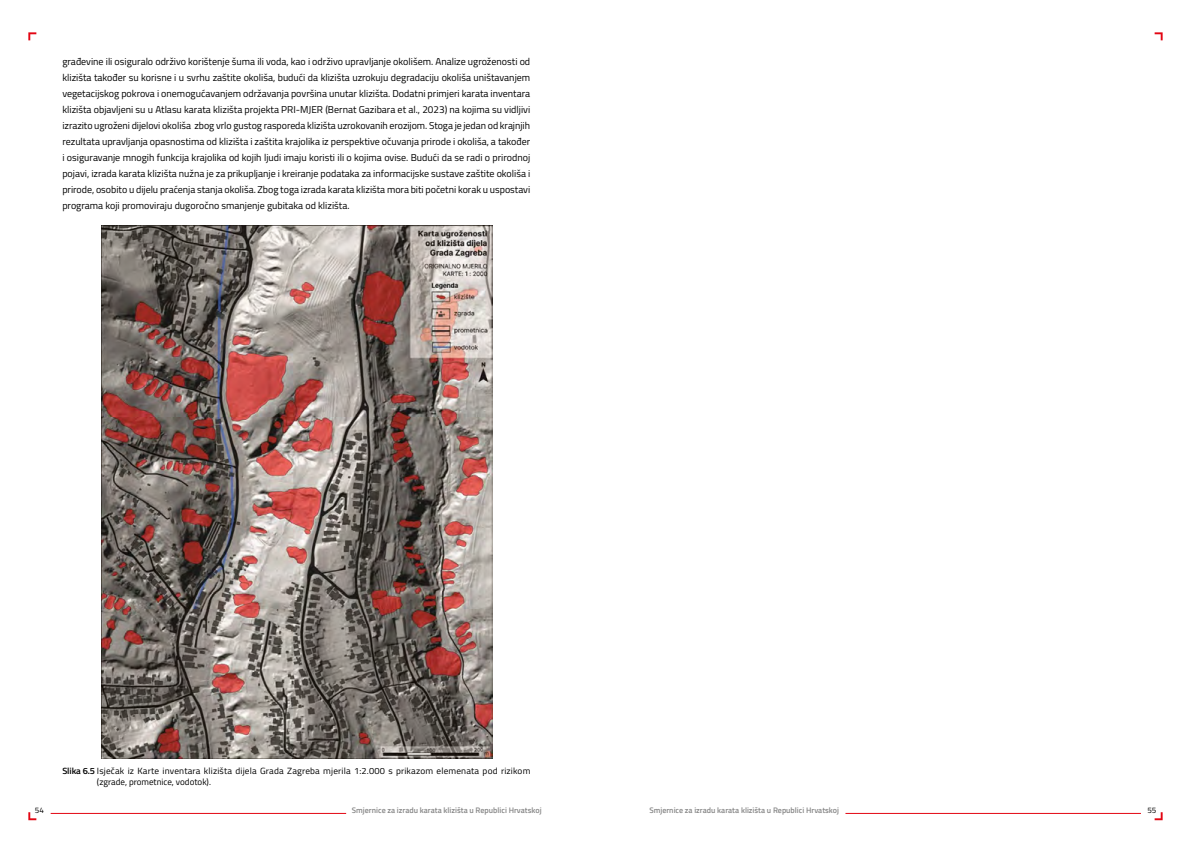
<style>
.page{position:relative;width:1191px;height:842px;background:#fff}
.page>*{position:absolute;margin:0;border:0;box-sizing:border-box;transform-origin:0 0}
.t1{font:10px/16px "Titillium Web";color:#000;text-align:justify}
.t2{font:9px/10.8px "Titillium Web";letter-spacing:.015em;color:#000}
.t3{font:600 8px "Titillium Web";color:#878787}
.t4{font:8px "Titillium Web";color:#000}
.s1{font-weight:600}
</style>
<div class="page">
<hr style="left:845px;top:813px;width:296px;height:1px;background:#e30613">
<hr style="left:51px;top:813px;width:295px;height:1px;background:#e30613">
<svg style="left:1154px;top:812px;width:8px;height:8px"></svg>
<svg style="left:28px;top:812px;width:8px;height:8px"></svg>
<svg style="left:1154px;top:32px;width:8px;height:8px"></svg>
<svg style="left:28px;top:32px;width:8px;height:8px"></svg>
<img style="left:101px;top:225px;width:391px;height:534px">
<p class="t1" style="left:62px;top:53px;width:469px">građevine ili osiguralo održivo korištenje šuma ili voda, kao i održivo upravljanje okolišem. Analize ugroženosti od klizišta također su korisne i u svrhu zaštite okoliša, budući da klizišta uzrokuju degradaciju okoliša uništavanjem vegetacijskog pokrova i onemogućavanjem održavanja površina unutar klizišta. Dodatni primjeri karata inventara klizišta objavljeni su u Atlasu karata klizišta projekta PRI-MJER (Bernat Gazibara et al., 2023) na kojima su vidljivi izrazito ugroženi dijelovi okoliša zbog vrlo gustog rasporeda klizišta uzrokovanih erozijom. Stoga je jedan od krajnjih rezultata upravljanja opasnostima od klizišta i zaštita krajolika iz perspektive očuvanja prirode i okoliša, a također i osiguravanje mnogih funkcija krajolika od kojih ljudi imaju koristi ili o kojima ovise. Budući da se radi o prirodnoj pojavi, izrada karata klizišta nužna je za prikupljanje i kreiranje podataka za informacijske sustave zaštite okoliša i prirode, osobito u dijelu praćenja stanja okoliša. Zbog toga izrada karata klizišta mora biti početni korak u uspostavi programa koji promoviraju dugoročno smanjenje gubitaka od klizišta.</p>
<p class="t2" style="left:97px;top:765px;width:435px;text-indent:-35px"><span class="s1">Slika 6.5</span> Isječak iz Karte inventara klizišta dijela Grada Zagreba mjerila 1:2.000 s prikazom elemenata pod rizikom (zgrade, prometnice, vodotok).</p>
<p class="t4" style="left:35px;top:804px;width:10px">54</p>
<p class="t3" style="left:352px;top:804px;width:191px">Smjernice za izradu karata klizišta u Republici Hrvatskoj</p>
<p class="t3" style="left:649px;top:804px;width:191px">Smjernice za izradu karata klizišta u Republici Hrvatskoj</p>
<p class="t4" style="left:1147px;top:804px;width:10px">55</p>
</div>
